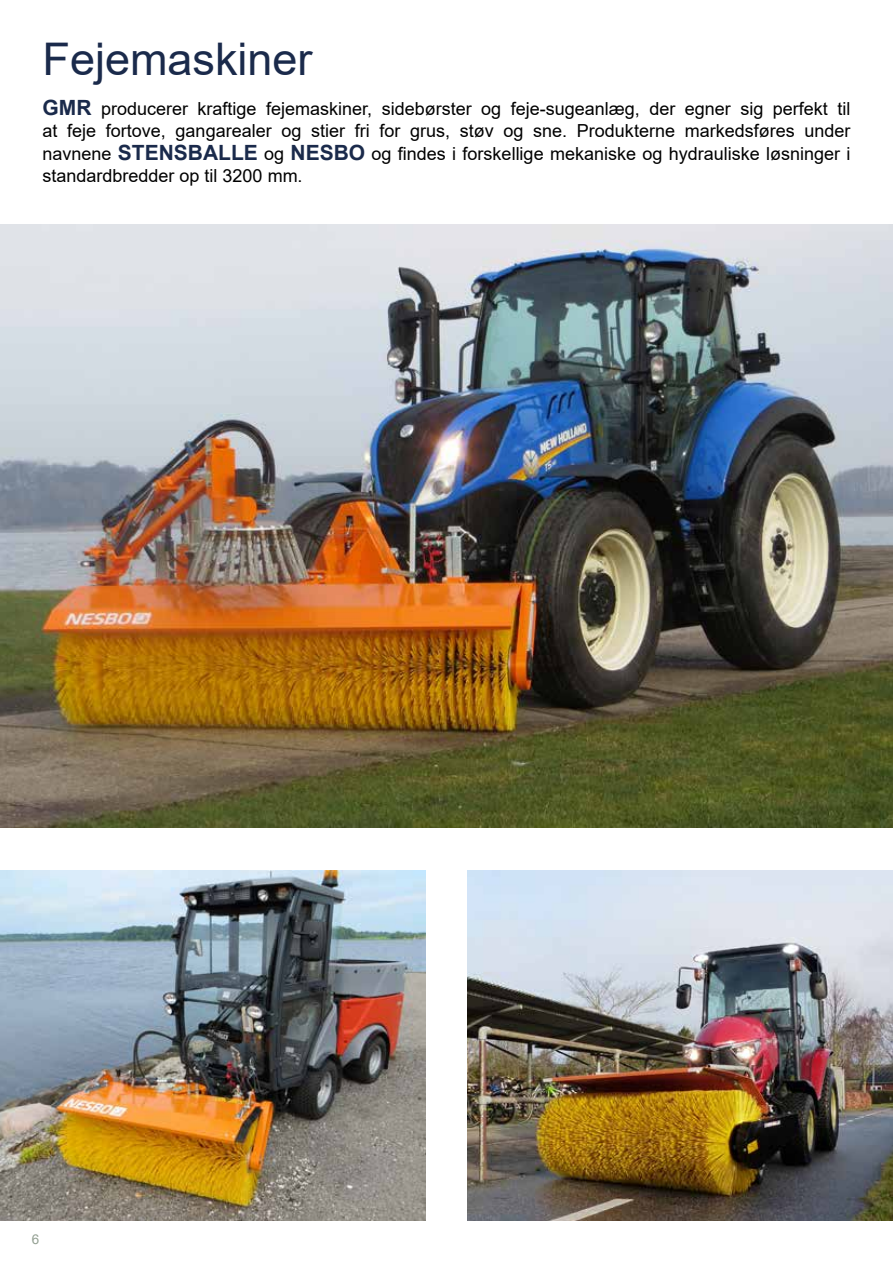
<style>
.page{position:relative;width:893px;height:1263px;background:#fff}
.page>*{position:absolute;margin:0;border:0;box-sizing:border-box;transform-origin:0 0}
.t1{font:45px "Arial";color:#1a2a4b}
.t2{font:18px/22.5px "Arial";color:#000;text-align:justify}
.t3{font:13.5px "Arial";color:#93a092}
.s1{font-weight:700;font-size:21px;color:#1a2a4b}
</style>
<div class="page">
<img style="left:0;top:225px;width:893px;height:603px">
<img style="left:468px;top:870px;width:425px;height:350px">
<img style="left:0;top:870px;width:425px;height:350px">
<h1 class="t1" style="left:43px;top:28px;width:272px">Fejemaskiner</h1>
<p class="t2" style="left:43px;top:97px;width:809px"><span class="s1">GMR</span> producerer kraftige fejemaskiner, sidebørster og feje-sugeanlæg, der egner sig perfekt til at feje fortove, gangarealer og stier fri for grus, støv og sne. Produkterne markedsføres under navnene <span class="s1">STENSBALLE</span> og <span class="s1">NESBO</span> og findes i forskellige mekaniske og hydrauliske løsninger i standardbredder op til 3200 mm.</p>
<p class="t3" style="left:32px;top:1230px;width:9px">6</p>
</div>
